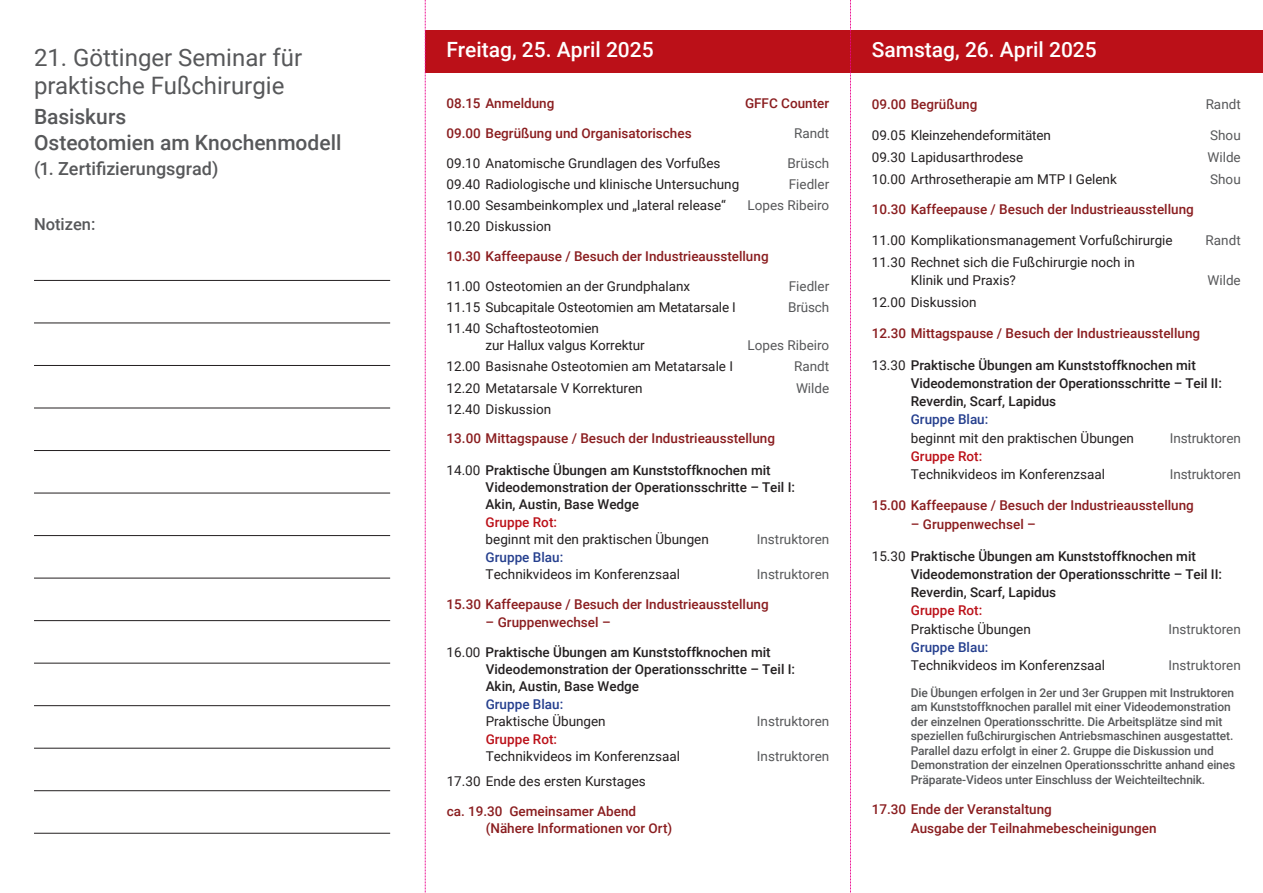
<style>
.page{position:relative;width:1263px;height:893px;background:#fff}
.page>*{position:absolute;margin:0;border:0;box-sizing:border-box;transform-origin:0 0}
.t1{font:24px/28.5px "Roboto";color:#57585a}
.t2{font:500 21px "Roboto";color:#fff}
.t3{font:500 21px/25.5px "Roboto";color:#57585a}
.t4{font:500 18px "Roboto";color:#57585a}
.t5{font:500 16.5px "Roboto";color:#57585a}
.t6{font:13.5px/17.4px "Roboto";color:#231f20}
.t7{font:500 13.5px/17.4px "Roboto";color:#8a1d1f}
.t8{font:500 13.5px/18.3px "Roboto";color:#231f20}
.t9{font:13.5px "Roboto";color:#57585a}
.t10{font:500 13.5px "Roboto";color:#253f8e}
.t11{font:500 13.5px "Roboto";color:#bb1018}
.t12{font:500 12px/14.5px "Roboto";letter-spacing:-.01em;color:#57585a}
.s1{font-weight:400}
.s2{color:#8a1d1f}
</style>
<div class="page">
<div style="left:425px;top:30px;width:838px;height:42px;background:#bb1018"></div>
<hr style="left:34px;top:280px;width:356px;height:1px;background:#231f20">
<hr style="left:34px;top:323px;width:356px;height:1px;background:#231f20">
<hr style="left:34px;top:365px;width:356px;height:1px;background:#231f20">
<hr style="left:34px;top:408px;width:356px;height:1px;background:#231f20">
<hr style="left:34px;top:450px;width:356px;height:1px;background:#231f20">
<hr style="left:34px;top:493px;width:356px;height:1px;background:#231f20">
<hr style="left:34px;top:535px;width:356px;height:1px;background:#231f20">
<hr style="left:34px;top:578px;width:356px;height:1px;background:#231f20">
<hr style="left:34px;top:620px;width:356px;height:1px;background:#231f20">
<hr style="left:34px;top:663px;width:356px;height:1px;background:#231f20">
<hr style="left:34px;top:705px;width:356px;height:1px;background:#231f20">
<hr style="left:34px;top:748px;width:356px;height:1px;background:#231f20">
<hr style="left:34px;top:790px;width:356px;height:1px;background:#231f20">
<hr style="left:34px;top:833px;width:356px;height:1px;background:#231f20">
<svg style="left:425px;top:0;width:1px;height:893px"></svg>
<svg style="left:850px;top:0;width:1px;height:893px"></svg>
<h1 class="t1" style="left:34px;top:42px;width:270px">21. Göttinger Seminar für praktische Fußchirurgie</h1>
<h2 class="t3" style="left:34px;top:103px;width:309px">Basiskurs<br>Osteotomien am Knochenmodell</h2>
<h3 class="t4" style="left:34px;top:156px;width:186px">(1. Zertifizierungsgrad)</h3>
<p class="t5" style="left:34px;top:213px;width:63px">Notizen:</p>
<h2 class="t2" style="left:446px;top:35px;width:209px">Freitag, 25. April 2025</h2>
<p class="t7" style="left:446px;top:94px;width:109px">08.15 Anmeldung</p>
<p class="t7" style="left:745px;top:94px;width:86px">GFFC Counter</p>
<p class="t7" style="left:446px;top:124px;width:247px">09.00 Begrüßung und Organisatorisches</p>
<p class="t9" style="left:794px;top:124px;width:37px">Randt</p>
<p class="t6" style="left:446px;top:154px;width:276px">09.10 Anatomische Grundlagen des Vorfußes</p>
<p class="t9" style="left:787px;top:153px;width:43px">Brüsch</p>
<p class="t6" style="left:446px;top:175px;width:294px">09.40 Radiologische und klinische Untersuchung</p>
<p class="t9" style="left:789px;top:175px;width:42px">Fiedler</p>
<p class="t6" style="left:446px;top:196px;width:281px">10.00 Sesambeinkomplex und „lateral release“</p>
<p class="t9" style="left:747px;top:196px;width:83px">Lopes Ribeiro</p>
<p class="t6" style="left:446px;top:217px;width:106px">10.20 Diskussion</p>
<p class="t7" style="left:446px;top:247px;width:324px">10.30 Kaffeepause / Besuch der Industrieausstellung</p>
<p class="t6" style="left:446px;top:276px;width:245px">11.00 Osteotomien an der Grundphalanx</p>
<p class="t9" style="left:789px;top:276px;width:42px">Fiedler</p>
<p class="t6" style="left:447px;top:298px;width:291px">11.15 Subcapitale Osteotomien am Metatarsale I</p>
<p class="t9" style="left:788px;top:297px;width:43px">Brüsch</p>
<p class="t6" style="left:486px;top:319px;width:161px;text-indent:-39px">11.40 Schaftosteotomien<br>zur Hallux valgus Korrektur</p>
<p class="t9" style="left:747px;top:336px;width:83px">Lopes Ribeiro</p>
<p class="t6" style="left:447px;top:357px;width:288px">12.00 Basisnahe Osteotomien am Metatarsale I</p>
<p class="t9" style="left:794px;top:357px;width:37px">Randt</p>
<p class="t6" style="left:447px;top:379px;width:198px">12.20 Metatarsale V Korrekturen</p>
<p class="t9" style="left:796px;top:378px;width:35px">Wilde</p>
<p class="t6" style="left:447px;top:400px;width:106px">12.40 Diskussion</p>
<p class="t7" style="left:447px;top:429px;width:330px">13.00 Mittagspause / Besuch der Industrieausstellung</p>
<p class="t8" style="left:486px;top:460px;width:311px;line-height:17.4px;text-indent:-39px"><span class="s1">14.00</span> Praktische Übungen am Kunststoffknochen mit<br>Videodemonstration der Operationsschritte – Teil I:<br>Akin, Austin, Base Wedge</p>
<p class="t11" style="left:486px;top:512px;width:73px">Gruppe Rot:</p>
<p class="t6" style="left:486px;top:530px;width:225px">beginnt mit den praktischen Übungen</p>
<p class="t9" style="left:757px;top:530px;width:74px">Instruktoren</p>
<p class="t10" style="left:486px;top:547px;width:79px">Gruppe Blau:</p>
<p class="t6" style="left:486px;top:565px;width:196px">Technikvideos im Konferenzsaal</p>
<p class="t9" style="left:757px;top:565px;width:74px">Instruktoren</p>
<p class="t7" style="left:447px;top:595px;width:324px">15.30 Kaffeepause / Besuch der Industrieausstellung</p>
<p class="t8" style="left:447px;top:607px;width:326px;line-height:29.7px;text-indent:39px"><span class="s2">– Gruppenwechsel –<br></span><span class="s1">16.00</span> Praktische Übungen am Kunststoffknochen mit</p>
<p class="t8" style="left:486px;top:660px;width:311px;line-height:17.4px">Videodemonstration der Operationsschritte – Teil I:<br>Akin, Austin, Base Wedge</p>
<p class="t10" style="left:486px;top:694px;width:79px">Gruppe Blau:</p>
<p class="t6" style="left:486px;top:712px;width:122px">Praktische Übungen</p>
<p class="t9" style="left:757px;top:712px;width:74px">Instruktoren</p>
<p class="t11" style="left:486px;top:729px;width:73px">Gruppe Rot:</p>
<p class="t6" style="left:486px;top:747px;width:196px">Technikvideos im Konferenzsaal</p>
<p class="t9" style="left:757px;top:747px;width:74px">Instruktoren</p>
<p class="t6" style="left:447px;top:772px;width:201px">17.30 Ende des ersten Kurstages</p>
<p class="t7" style="left:486px;top:802px;width:188px;text-indent:-39px">ca. 19.30 Gemeinsamer Abend (Nähere Informationen vor Ort)</p>
<h2 class="t2" style="left:872px;top:35px;width:227px">Samstag, 26. April 2025</h2>
<p class="t7" style="left:872px;top:95px;width:107px">09.00 Begrüßung</p>
<p class="t9" style="left:1206px;top:95px;width:37px">Randt</p>
<p class="t6" style="left:872px;top:126px;width:181px">09.05 Kleinzehendeformitäten</p>
<p class="t9" style="left:1210px;top:125px;width:32px">Shou</p>
<p class="t6" style="left:872px;top:148px;width:153px">09.30 Lapidusarthrodese</p>
<p class="t9" style="left:1207px;top:147px;width:35px">Wilde</p>
<p class="t6" style="left:872px;top:170px;width:247px">10.00 Arthrosetherapie am MTP I Gelenk</p>
<p class="t9" style="left:1210px;top:169px;width:32px">Shou</p>
<p class="t7" style="left:872px;top:200px;width:324px">10.30 Kaffeepause / Besuch der Industrieausstellung</p>
<p class="t6" style="left:872px;top:231px;width:302px">11.00 Komplikationsmanagement Vorfußchirurgie</p>
<p class="t9" style="left:1206px;top:231px;width:37px">Randt</p>
<p class="t6" style="left:911px;top:252px;width:225px;line-height:18.3px;text-indent:-39px">11.30 Rechnet sich die Fußchirurgie noch in<br>Klinik und Praxis?</p>
<p class="t9" style="left:1207px;top:271px;width:35px">Wilde</p>
<p class="t6" style="left:872px;top:293px;width:106px">12.00 Diskussion</p>
<p class="t7" style="left:872px;top:324px;width:330px">12.30 Mittagspause / Besuch der Industrieausstellung</p>
<p class="t8" style="left:911px;top:355px;width:313px;text-indent:-39px"><span class="s1">13.30</span> Praktische Übungen am Kunststoffknochen mit<br>Videodemonstration der Operationsschritte – Teil II:<br>Reverdin, Scarf, Lapidus</p>
<p class="t10" style="left:911px;top:410px;width:79px">Gruppe Blau:</p>
<p class="t6" style="left:911px;top:429px;width:225px">beginnt mit den praktischen Übungen</p>
<p class="t9" style="left:1170px;top:428px;width:73px">Instruktoren</p>
<p class="t11" style="left:911px;top:447px;width:73px">Gruppe Rot:</p>
<p class="t6" style="left:911px;top:465px;width:196px">Technikvideos im Konferenzsaal</p>
<p class="t9" style="left:1170px;top:465px;width:73px">Instruktoren</p>
<p class="t7" style="left:872px;top:496px;width:324px">15.00 Kaffeepause / Besuch der Industrieausstellung</p>
<p class="t7" style="left:911px;top:515px;width:127px">– Gruppenwechsel –</p>
<p class="t8" style="left:911px;top:546px;width:313px;text-indent:-39px"><span class="s1">15.30</span> Praktische Übungen am Kunststoffknochen mit<br>Videodemonstration der Operationsschritte – Teil II:<br>Reverdin, Scarf, Lapidus</p>
<p class="t11" style="left:911px;top:601px;width:73px">Gruppe Rot:</p>
<p class="t6" style="left:911px;top:620px;width:122px">Praktische Übungen</p>
<p class="t9" style="left:1168px;top:619px;width:74px">Instruktoren</p>
<p class="t10" style="left:911px;top:638px;width:79px">Gruppe Blau:</p>
<p class="t6" style="left:911px;top:656px;width:196px">Technikvideos im Konferenzsaal</p>
<p class="t9" style="left:1168px;top:656px;width:74px">Instruktoren</p>
<p class="t12" style="left:911px;top:685px;width:326px">Die Übungen erfolgen in 2er und 3er Gruppen mit Instruktoren am Kunststoffknochen parallel mit einer Videodemonstration der einzelnen Operationsschritte. Die Arbeitsplätze sind mit speziellen fußchirurgischen Antriebsmaschinen ausgestattet.<br>Parallel dazu erfolgt in einer 2. Gruppe die Diskussion und Demonstration der einzelnen Operationsschritte anhand eines Präparate-Videos unter Einschluss der Weichteiltechnik.</p>
<p class="t7" style="left:911px;top:800px;width:247px;line-height:19px;text-indent:-39px">17.30 Ende der Veranstaltung<br>Ausgabe der Teilnahmebescheinigungen</p>
</div>
